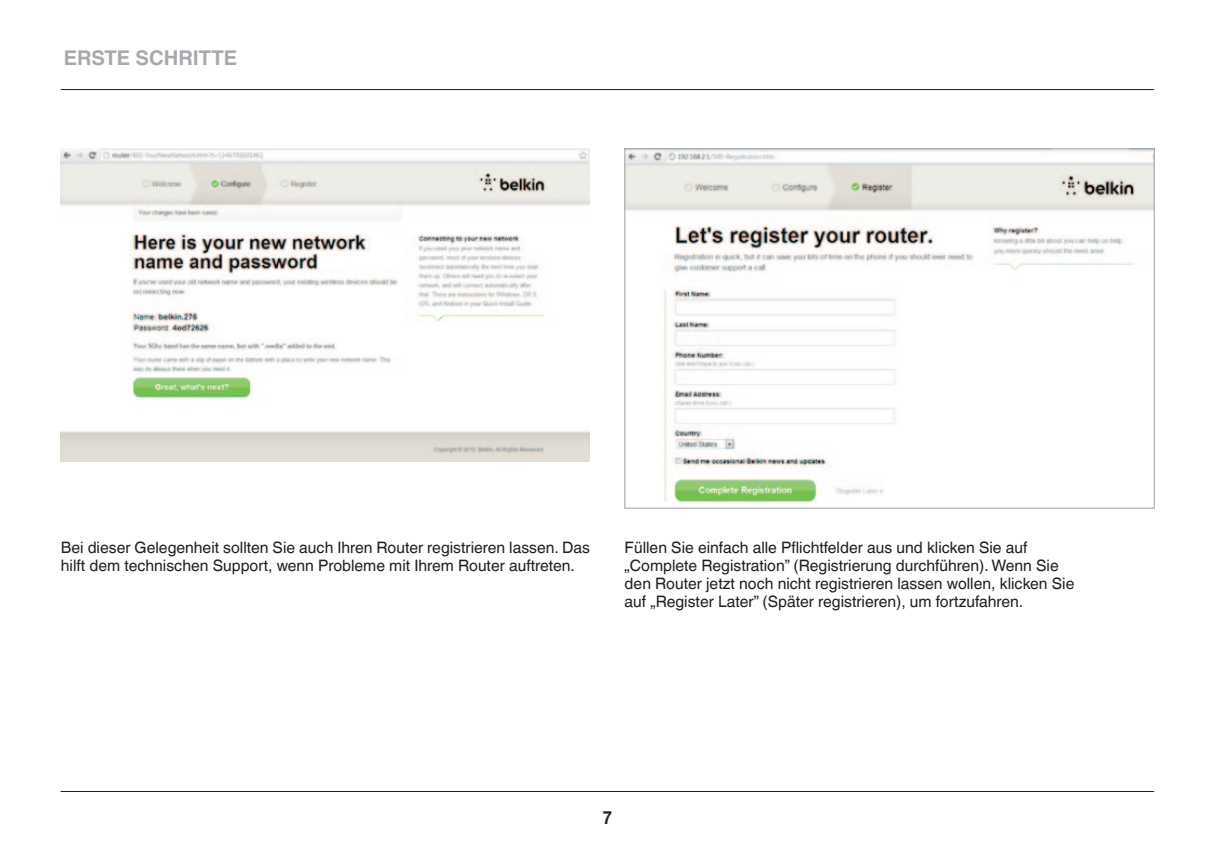
<style>
.page{position:relative;width:1215px;height:852px;background:#fff}
.page>*{position:absolute;margin:0;border:0;box-sizing:border-box;transform-origin:0 0}
.t1{font:700 20.25px "Helvetica World";color:#a8a9ad}
.t2{font:700 18px "Helvetica World";color:#231f20;scale:.9 1}
.t3{font:15.75px/18px "Helvetica World";color:#231f20}
</style>
<div class="page">
<hr style="left:61px;top:790px;width:1093px;height:1px;background:#231f20">
<hr style="left:61px;top:89px;width:1093px;height:1px;background:#231f20">
<img style="left:626px;top:150px;width:527px;height:352px">
<img style="left:61px;top:149px;width:529px;height:312px">
<p class="t1" style="left:64px;top:46px;width:175px">ERSTE SCHRITTE</p>
<p class="t3" style="left:61px;top:538px;width:531px">Bei dieser Gelegenheit sollten Sie auch Ihren Router registrieren lassen. Das hilft dem technischen Support, wenn Probleme mit Ihrem Router auftreten.</p>
<p class="t3" style="left:625px;top:538px;width:451px">Füllen Sie einfach alle Pflichtfelder aus und klicken Sie auf „Complete Registration” (Registrierung durchführen). Wenn Sie den Router jetzt noch nicht registrieren lassen wollen, klicken Sie auf „Register Later” (Später registrieren), um fortzufahren.</p>
<p class="t2" style="left:603px;top:806px;width:12px">7</p>
</div>
